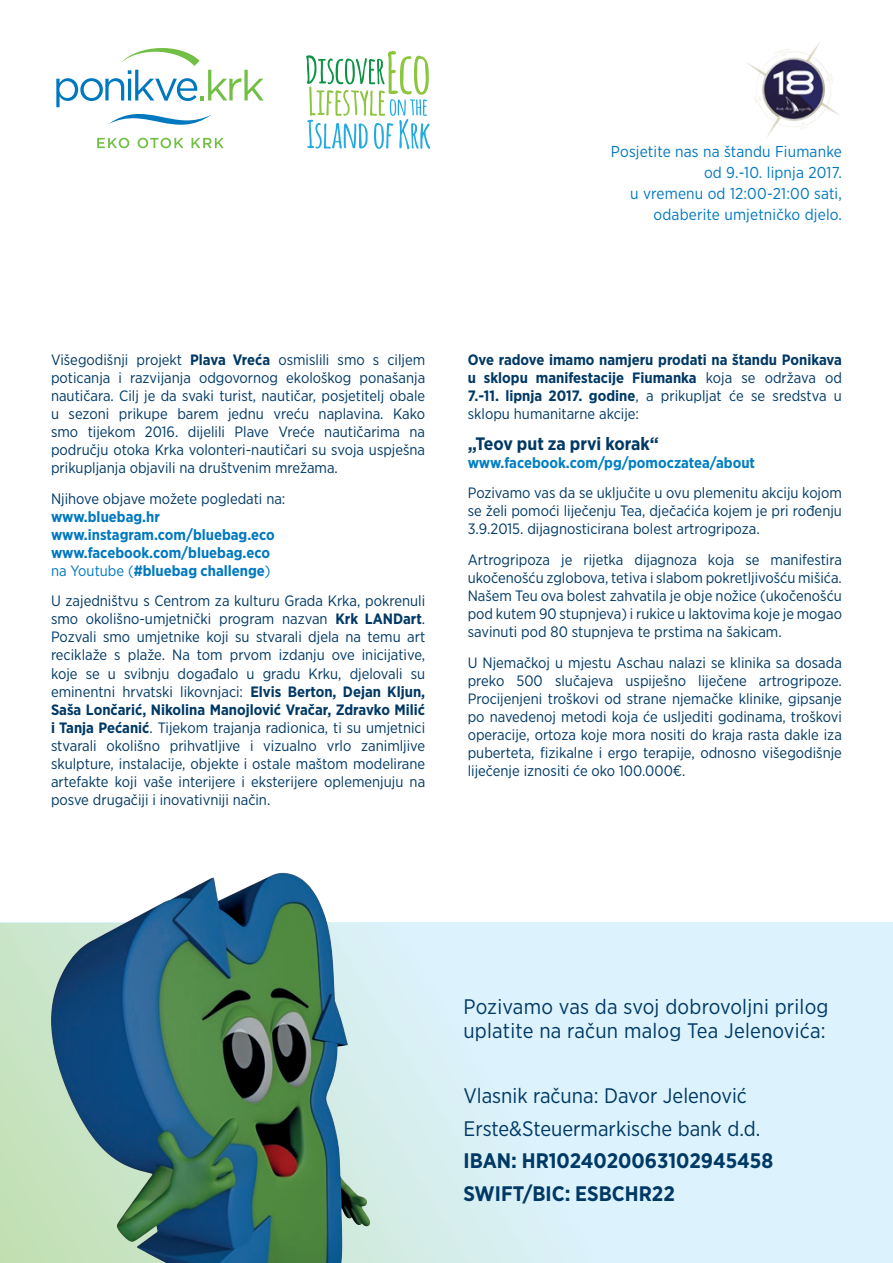
<style>
.page{position:relative;width:893px;height:1263px;background:#fff}
.page>*{position:absolute;margin:0;border:0;box-sizing:border-box;transform-origin:0 0}
.t1{font:21px/24px "Gotham Narrow";color:#003965}
.t2{font:700 21px/32.5px "Gotham Narrow";color:#003965}
.t3{font:700 18px "Gotham Narrow";color:#003965}
.t4{font:15.75px/21px "Gotham Narrow";letter-spacing:.01em;color:#0078c0;text-align:right}
.t5{font:15px/18px "Gotham Narrow";color:#003965;text-align:justify}
.t6{font:700 15px/18px "Gotham Narrow";color:#003965;text-align:justify}
.t7{font:700 15px/18px "Gotham Narrow";color:#0078c0}
.t8{font:700 15px "Gotham Narrow";color:#007ec5}
.s1{font-weight:700}
.s2{font-weight:400}
</style>
<div class="page">
<svg style="left:0;top:923px;width:893px;height:340px;fill:#d9f0f5"></svg>
<svg style="left:56px;top:48px;width:208px;height:59px"></svg>
<svg style="left:109px;top:114px;width:102px;height:11px"></svg>
<svg style="left:97px;top:138px;width:127px;height:10px"></svg>
<img style="left:207px;top:873px;width:76px;height:28px">
<img style="left:747px;top:42px;width:92px;height:95px">
<svg style="left:306px;top:51px;width:124px;height:98px"></svg>
<p class="t4" style="left:611px;top:141px;width:233px">Posjetite nas na štandu Fiumanke od 9.-10. lipnja 2017.<br>u vremenu od 12:00-21:00 sati, odaberite umjetničko djelo.</p>
<p class="t5" style="left:51px;top:350px;width:376px">Višegodišnji projekt <span class="s1">Plava Vreća</span> osmislili smo s ciljem poticanja i razvijanja odgovornog ekološkog ponašanja nautičara. Cilj je da svaki turist, nautičar, posjetitelj obale u sezoni prikupe barem jednu vreću naplavina. Kako smo tijekom 2016. dijelili Plave Vreće nautičarima na području otoka Krka volonteri-nautičari su svoja uspješna prikupljanja objavili na društvenim mrežama.</p>
<p class="t5" style="left:51px;top:489px;width:236px">Njihove objave možete pogledati na:</p>
<p class="t7" style="left:51px;top:507px;width:225px">www.bluebag.hr www.instagram.com/bluebag.eco www.facebook.com/bluebag.eco <span class="s2">na Youtube (</span>#bluebag challenge<span class="s2">)</span></p>
<p class="t5" style="left:51px;top:592px;width:376px">U zajedništvu s Centrom za kulturu Grada Krka, pokrenuli smo okolišno-umjetnički program nazvan <span class="s1">Krk LANDart</span>.<br>Pozvali smo umjetnike koji su stvarali djela na temu art reciklaže s plaže. Na tom prvom izdanju ove inicijative, koje se u svibnju događalo u gradu Krku, djelovali su eminentni hrvatski likovnjaci: <span class="s1">Elvis Berton, Dejan Kljun, Saša Lončarić, Nikolina Manojlović Vračar, Zdravko Milić i Tanja Pećanić</span>. Tijekom trajanja radionica, ti su umjetnici stvarali okolišno prihvatljive i vizualno vrlo zanimljive skulpture, instalacije, objekte i ostale maštom modelirane artefakte koji vaše interijere i eksterijere oplemenjuju na posve drugačiji i inovativniji način.</p>
<p class="t6" style="left:468px;top:350px;width:376px">Ove radove imamo namjeru prodati na štandu Ponikava u sklopu manifestacije Fiumanka <span class="s2">koja se održava od </span>7.-11. lipnja 2017. godine<span class="s2">, a prikupljat će se sredstva u sklopu humanitarne akcije:</span></p>
<p class="t3" style="left:468px;top:432px;width:193px">„Teov put za prvi korak“</p>
<p class="t8" style="left:468px;top:453px;width:289px">www.facebook.com/pg/pomoczatea/about</p>
<p class="t5" style="left:468px;top:484px;width:376px">Pozivamo vas da se uključite u ovu plemenitu akciju kojom se želi pomoći liječenju Tea, dječaćića kojem je pri rođenju 3.9.2015. dijagnosticirana bolest artrogripoza.</p>
<p class="t5" style="left:468px;top:551px;width:376px">Artrogripoza je rijetka dijagnoza koja se manifestira ukočenošću zglobova, tetiva i slabom pokretljivošću mišića.<br>Našem Teu ova bolest zahvatila je obje nožice (ukočenošću pod kutem 90 stupnjeva) i rukice u laktovima koje je mogao savinuti pod 80 stupnjeva te prstima na šakicam.</p>
<p class="t5" style="left:468px;top:653px;width:376px">U Njemačkoj u mjestu Aschau nalazi se klinika sa dosada preko 500 slučajeva uspiješno liječene artrogripoze.<br>Procijenjeni troškovi od strane njemačke klinike, gipsanje po navedenoj metodi koja će usljediti godinama, troškovi operacije, ortoza koje mora nositi do kraja rasta dakle iza puberteta, fizikalne i ergo terapije, odnosno višegodišnje liječenje iznositi će oko 100.000€.</p>
<h1 class="t1" style="left:463px;top:994px;width:367px">Pozivamo vas da svoj dobrovoljni prilog uplatite na račun malog Tea Jelenovića:</h1>
<h1 class="t1" style="left:463px;top:1079px;width:298px;line-height:32.5px">Vlasnik računa: Davor Jelenović<br>Erste&amp;Steuermarkische bank d.d.</h1>
<h1 class="t2" style="left:463px;top:1144px;width:311px">IBAN: HR1024020063102945458<br>SWIFT/BIC: ESBCHR22</h1>
</div>
